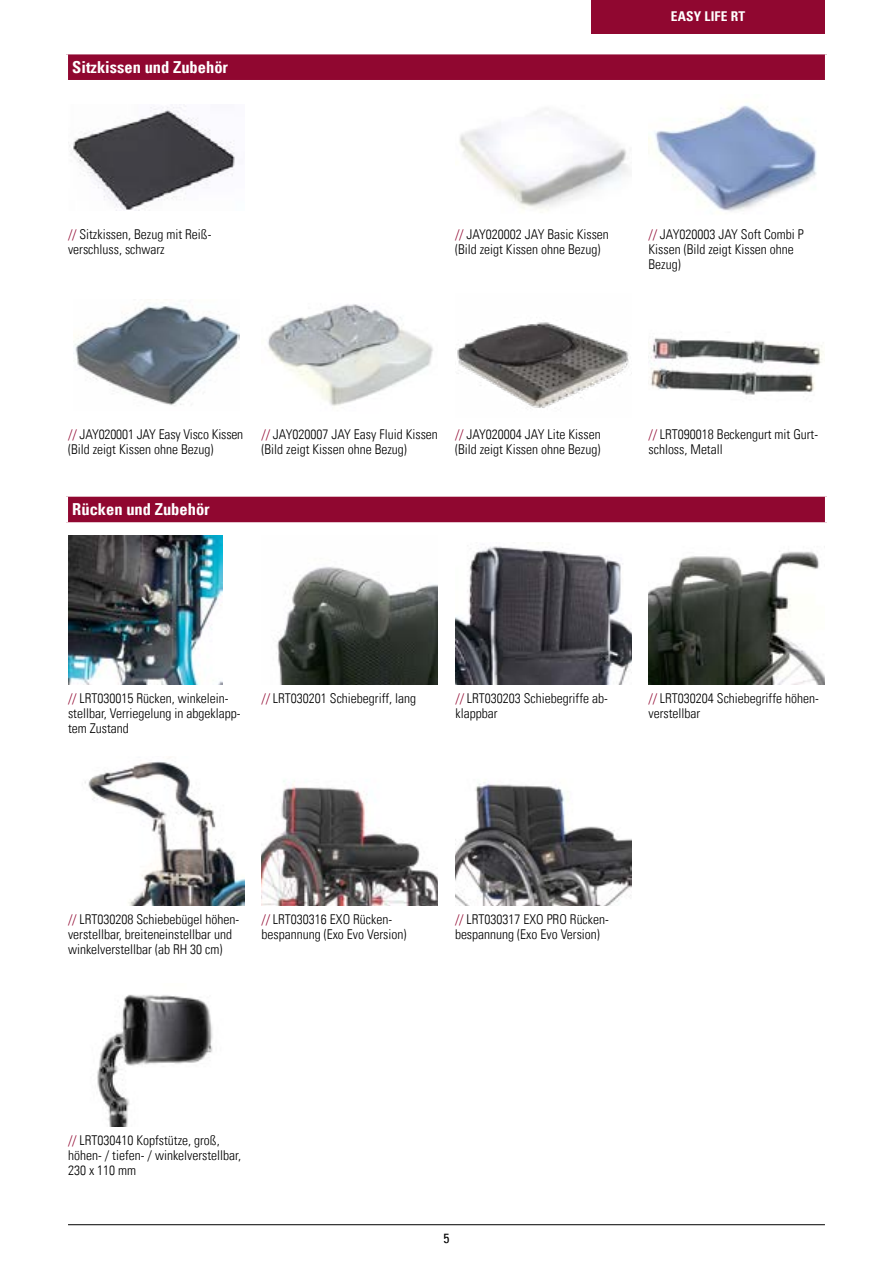
<style>
.page{position:relative;width:893px;height:1263px;background:#fff}
.page>*{position:absolute;margin:0;border:0;box-sizing:border-box;transform-origin:0 0}
.t1{font:16.5px "Univers Com 67 Bold Cond";color:#fff}
.t2{font:13.5px/15px "Univers Com 47 Light Cond";color:#000}
.t3{font:13.5px "Univers Com 67 Bold Cond";letter-spacing:.01em;color:#fff}
.t4{font:condensed 13.5px "Univers Com 57";color:#000}
.s1{color:#900730}
</style>
<div class="page">
<img style="left:261px;top:780px;width:177px;height:126px">
<img style="left:455px;top:782px;width:176px;height:124px">
<img style="left:459px;top:113px;width:169px;height:98px">
<img style="left:68px;top:106px;width:167px;height:104px">
<img style="left:276px;top:566px;width:162px;height:119px">
<img style="left:648px;top:105px;width:169px;height:107px">
<img style="left:268px;top:304px;width:165px;height:102px">
<img style="left:457px;top:322px;width:172px;height:86px">
<img style="left:73px;top:304px;width:166px;height:102px">
<img style="left:97px;top:994px;width:116px;height:133px">
<img style="left:648px;top:338px;width:176px;height:57px">
<img style="left:68px;top:536px;width:154px;height:149px">
<img style="left:648px;top:551px;width:177px;height:134px">
<img style="left:85px;top:757px;width:159px;height:149px">
<img style="left:455px;top:546px;width:176px;height:139px">
<div style="left:66px;top:53px;width:761px;height:29px;background:#900730"></div>
<hr style="left:65px;top:51px;width:763px;height:3px;background:#fff">
<hr style="left:65px;top:54px;width:3px;height:26px;background:#fff">
<hr style="left:825px;top:54px;width:3px;height:26px;background:#fff">
<hr style="left:65px;top:80px;width:763px;height:3px;background:#fff">
<div style="left:66px;top:495px;width:761px;height:29px;background:#900730"></div>
<svg style="left:66px;top:495px;width:761px;height:2px;background:#eed9df"></svg>
<hr style="left:65px;top:497px;width:3px;height:25px;background:#fff">
<hr style="left:825px;top:497px;width:3px;height:25px;background:#fff">
<svg style="left:66px;top:522px;width:761px;height:2px;background:#f1e0e5"></svg>
<div style="left:591px;top:0;width:234px;height:34px;background:#900730"></div>
<hr style="left:68px;top:1224px;width:757px;height:1px;background:#000">
<p class="t1" style="left:72px;top:57px;width:157px">Sitzkissen und Zubehör</p>
<p class="t2" style="left:68px;top:227px;width:144px"><span class="s1">//</span> Sitzkissen, Bezug mit Reiß&shy;verschluss, schwarz</p>
<p class="t3" style="left:671px;top:8px;width:76px">EASY LIFE RT</p>
<p class="t2" style="left:455px;top:227px;width:155px"><span class="s1">//</span> JAY020002 JAY Basic Kissen (Bild zeigt Kissen ohne Bezug)</p>
<p class="t2" style="left:648px;top:227px;width:157px"><span class="s1">//</span> JAY020003 JAY Soft Combi P<br>Kissen (Bild zeigt Kissen ohne<br>Bezug)</p>
<p class="t2" style="left:68px;top:427px;width:177px"><span class="s1">//</span> JAY020001 JAY Easy Visco Kissen (Bild zeigt Kissen ohne Bezug)</p>
<p class="t1" style="left:72px;top:499px;width:139px">Rücken und Zubehör</p>
<p class="t2" style="left:262px;top:427px;width:178px"><span class="s1">//</span> JAY020007 JAY Easy Fluid Kissen (Bild zeigt Kissen ohne Bezug)</p>
<p class="t2" style="left:455px;top:427px;width:147px"><span class="s1">//</span> JAY020004 JAY Lite Kissen (Bild zeigt Kissen ohne Bezug)</p>
<p class="t2" style="left:648px;top:427px;width:171px"><span class="s1">//</span> LRT090018 Beckengurt mit Gurt&shy;schloss, Metall</p>
<p class="t2" style="left:68px;top:691px;width:174px"><span class="s1">//</span> LRT030015 Rücken, winkelein&shy;stellbar, Verriegelung in abgeklapp&shy;tem Zustand</p>
<p class="t2" style="left:648px;top:691px;width:172px"><span class="s1">//</span> LRT030204 Schiebegriffe höhen&shy;verstellbar</p>
<p class="t2" style="left:455px;top:691px;width:154px"><span class="s1">//</span> LRT030203 Schiebegriffe ab&shy;klappbar</p>
<p class="t2" style="left:262px;top:691px;width:156px"><span class="s1">//</span> LRT030201 Schiebegriff, lang</p>
<p class="t2" style="left:68px;top:912px;width:173px"><span class="s1">//</span> LRT030208 Schiebebügel höhen&shy;verstellbar, breiteneinstellbar und winkelverstellbar (ab RH 30 cm)</p>
<p class="t2" style="left:261px;top:912px;width:146px"><span class="s1">//</span> LRT030316 EXO Rücken&shy;bespannung (Exo Evo Version)</p>
<p class="t2" style="left:455px;top:912px;width:154px"><span class="s1">//</span> LRT030317 EXO PRO Rücken&shy;bespannung (Exo Evo Version)</p>
<p class="t2" style="left:68px;top:1133px;width:174px"><span class="s1">//</span> LRT030410 Kopfstütze, groß, höhen- / tiefen- / winkelverstellbar,<br>230 x 110 mm</p>
<p class="t4" style="left:443px;top:1229px;width:7px">5</p>
</div>
